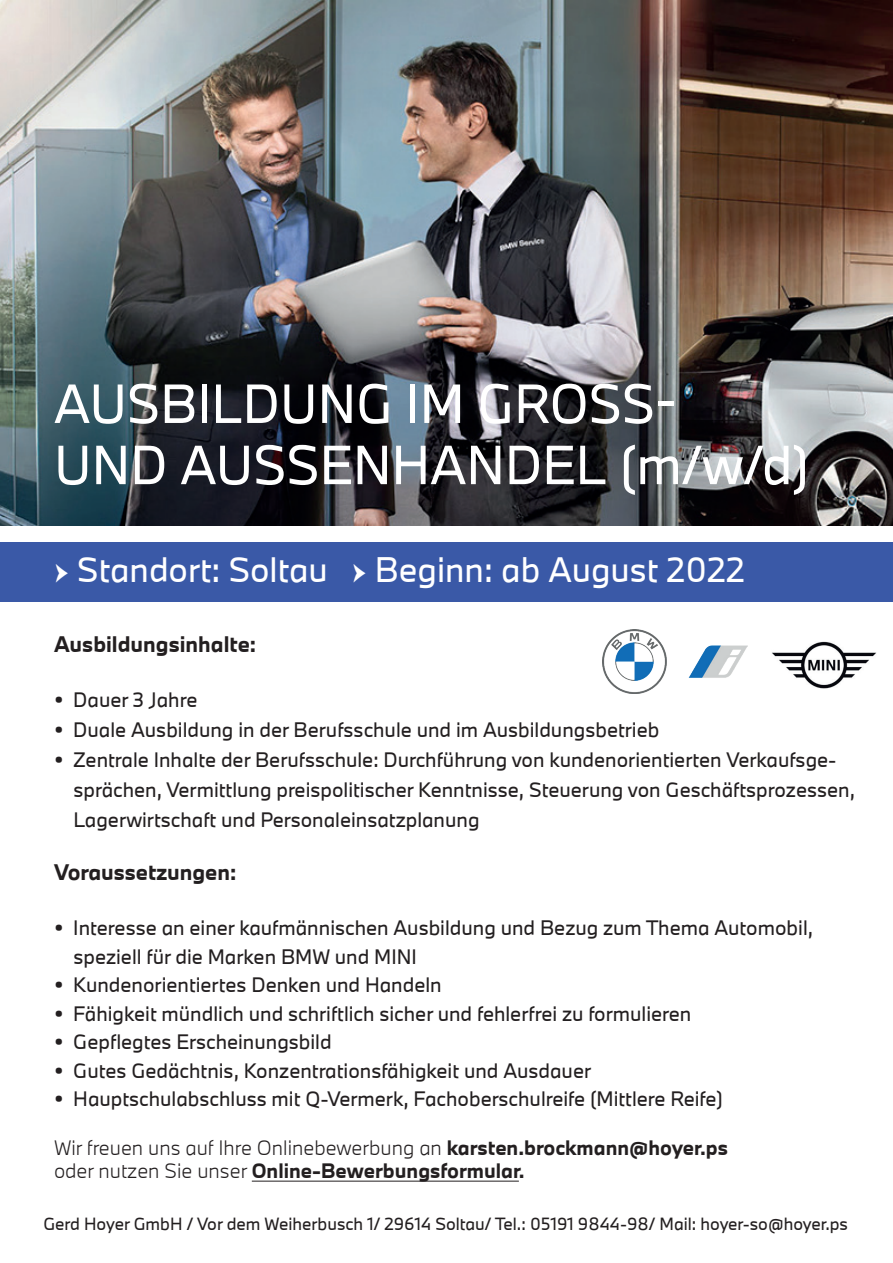
<style>
.page{position:relative;width:893px;height:1263px;background:#fff}
.page>*{position:absolute;margin:0;border:0;box-sizing:border-box;transform-origin:0 0}
.t1{font:51px/61.2px "BMW Type Next TT";color:#fff}
.t2{font:33px "BMW Type Next TT";color:#fff}
.t3{font:700 21px "BMW Type Next TT";color:#231f20}
.t4{font:19.5px/30px "BMW Type Next TT";color:#231f20}
.t5{font:300 19.5px/23.4px "BMW Type Next TT";color:#231f20}
.t6{font:16.5px "BMW Type Next TT";color:#231f20}
.s1{font-family:"Minion Pro"}
.s2{font-weight:700}
</style>
<div class="page">
<img style="left:0;top:0;width:893px;height:525px">
<div style="left:0;top:542px;width:893px;height:60px;background:#3a59a7"></div>
<hr style="left:252px;top:1180px;width:267px;height:1px;background:#231f20">
<img style="left:602px;top:629px;width:146px;height:65px">
<img style="left:772px;top:642px;width:104px;height:47px">
<h1 class="t1" style="left:54px;top:372px;width:757px">AUSBILDUNG IM GROSS-<br>UND AUSSENHANDEL (m/w/d)</h1>
<h2 class="t2" style="left:55px;top:547px;width:692px"><span class="s1">→</span> Standort: Soltau <span class="s1">→</span> Beginn: ab August 2022</h2>
<p class="t3" style="left:54px;top:630px;width:204px">Ausbildungsinhalte:</p>
<p class="t4" style="left:54px;top:685px;width:145px">• Dauer 3 Jahre</p>
<p class="t4" style="left:54px;top:715px;width:607px">• Duale Ausbildung in der Berufsschule und im Ausbildungsbetrieb</p>
<p class="t4" style="left:73px;top:745px;width:783px;text-indent:-19px">• Zentrale Inhalte der Berufsschule: Durchführung von kundenorientierten Verkaufsge&shy;sprächen, Vermittlung preispolitischer Kenntnisse, Steuerung von Geschäftsprozessen,<br>Lagerwirtschaft und Personaleinsatzplanung</p>
<p class="t3" style="left:54px;top:857px;width:184px">Voraussetzungen:</p>
<p class="t4" style="left:73px;top:913px;width:741px;line-height:28.5px;text-indent:-19px">• Interesse an einer kaufmännischen Ausbildung und Bezug zum Thema Automobil, speziell für die Marken BMW und MINI</p>
<p class="t4" style="left:54px;top:969px;width:389px">• Kundenorientiertes Denken und Handeln</p>
<p class="t4" style="left:54px;top:998px;width:639px">• Fähigkeit mündlich und schriftlich sicher und fehlerfrei zu formulieren</p>
<p class="t4" style="left:54px;top:1026px;width:279px">• Gepflegtes Erscheinungsbild</p>
<p class="t4" style="left:54px;top:1055px;width:539px">• Gutes Gedächtnis, Konzentrationsfähigkeit und Ausdauer</p>
<p class="t4" style="left:54px;top:1083px;width:670px">• Hauptschulabschluss mit Q-Vermerk, Fachoberschulreife (Mittlere Reife)</p>
<p class="t5" style="left:54px;top:1135px;width:676px">Wir freuen uns auf Ihre Onlinebewerbung an <span class="s2">karsten.brockmann@hoyer.ps </span>oder nutzen Sie unser <span class="s2">Online-Bewerbungsformular.</span></p>
<p class="t6" style="left:43px;top:1212px;width:806px">Gerd Hoyer GmbH / Vor dem Weiherbusch 1/ 29614 Soltau/ Tel.: 05191 9844-98/ Mail: hoyer-so@hoyer.ps</p>
</div>
